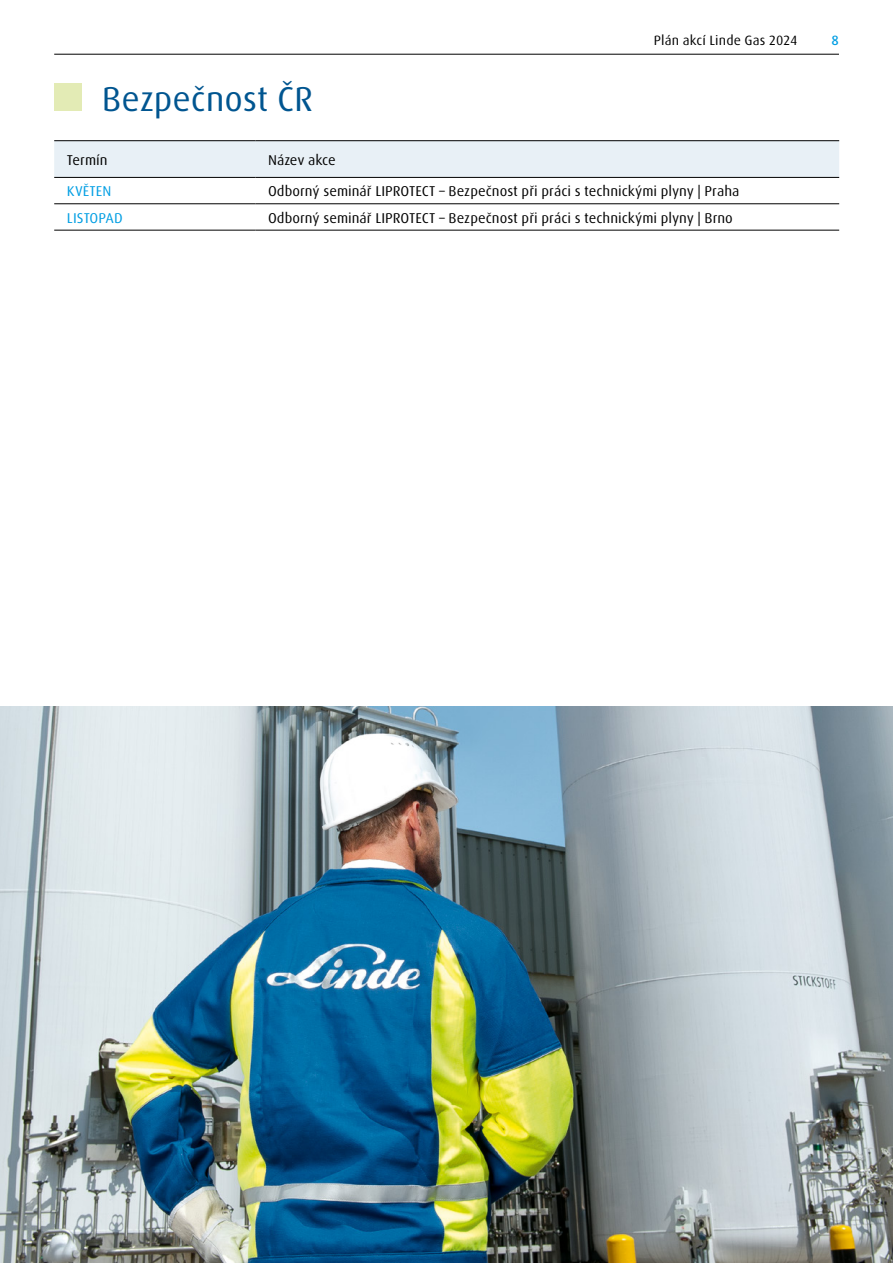
<style>
.page{position:relative;width:893px;height:1263px;background:#fff}
.page>*{position:absolute;margin:0;border:0;box-sizing:border-box;transform-origin:0 0}
.t1{font:34.5px "Linde Dax Global";letter-spacing:-.005em;color:#005590}
.t2{font:14.25px "Linde Dax Global";color:#000}
.t3{font:14.25px "Linde Dax Global";color:#009ee3}
.t4{font:13.5px "Linde Dax Global";letter-spacing:.01em;color:#000}
.t5{font:500 13.5px "Linde Dax Global";color:#009ee3}
</style>
<div class="page">
<hr style="left:54px;top:54px;width:785px;height:1px;background:#000">
<img style="left:0;top:707px;width:893px;height:556px">
<svg style="left:54px;top:141px;width:785px;height:89px"></svg>
<hr style="left:54px;top:177px;width:201px;height:1px;background:#000">
<hr style="left:255px;top:177px;width:584px;height:1px;background:#000">
<hr style="left:54px;top:203px;width:201px;height:1px;background:#000">
<hr style="left:255px;top:203px;width:584px;height:1px;background:#000">
<hr style="left:54px;top:230px;width:201px;height:1px;background:#000">
<hr style="left:255px;top:230px;width:584px;height:1px;background:#000">
<hr style="left:54px;top:140px;width:201px;height:1px;background:#000">
<hr style="left:255px;top:140px;width:584px;height:1px;background:#000">
<div style="left:54px;top:84px;width:28px;height:27px;background:#e3ebb5"></div>
<h1 class="t1" style="left:102px;top:79px;width:213px">Bezpečnost ČR</h1>
<p class="t4" style="left:654px;top:32px;width:145px">Plán akcí Linde Gas 2024</p>
<p class="t5" style="left:832px;top:32px;width:9px">8</p>
<p class="t2" style="left:67px;top:151px;width:42px">Termín</p>
<p class="t2" style="left:268px;top:151px;width:69px">Název akce</p>
<p class="t3" style="left:67px;top:183px;width:46px">KVĚTEN</p>
<p class="t2" style="left:268px;top:183px;width:473px">Odborný seminář LIPROTECT – Bezpečnost při práci s technickými plyny | Praha</p>
<p class="t3" style="left:67px;top:209px;width:57px">LISTOPAD</p>
<p class="t2" style="left:268px;top:209px;width:466px">Odborný seminář LIPROTECT – Bezpečnost při práci s technickými plyny | Brno</p>
</div>
